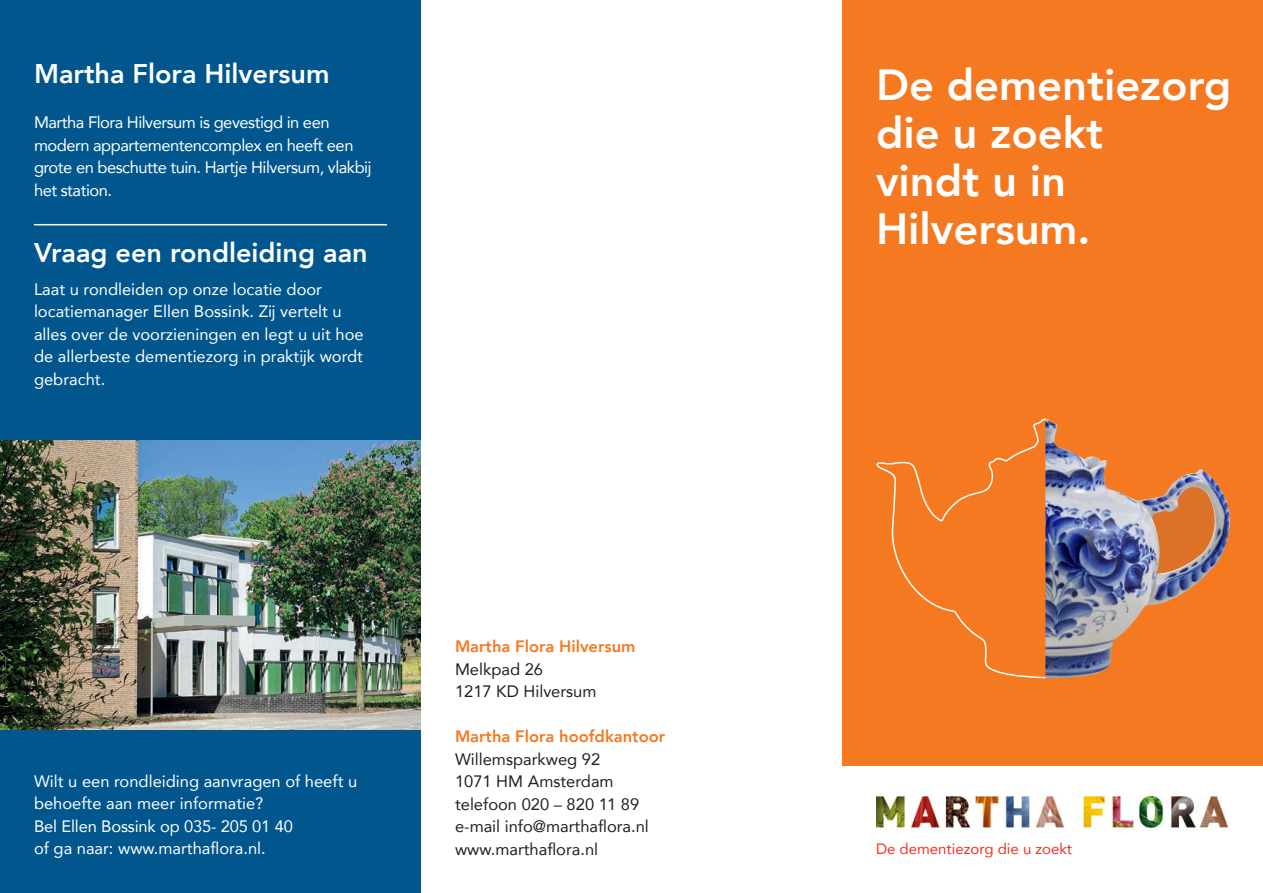
<style>
.page{position:relative;width:1263px;height:893px;background:#fff}
.page>*{position:absolute;margin:0;border:0;box-sizing:border-box;transform-origin:0 0}
.t1{font:800 43.5px/48px "Avenir";color:#fff}
.t2{font:800 27px "Avenir";color:#fff}
.t3{font:16.5px/22.5px "Avenir";color:#fff}
.t4{font:16.5px/22.5px "Avenir";letter-spacing:-.03em;color:#fff}
.t5{font:16.5px/22.5px "Avenir";color:#231f20}
.t6{font:800 16.5px "Avenir";color:#f47921}
.t7{font:15px "Avenir";color:#ef3122}
</style>
<div class="page">
<div style="left:842px;top:0;width:421px;height:765px;background:#f47921"></div>
<div style="left:0;top:0;width:420px;height:893px;background:#00568d"></div>
<img style="left:0;top:441px;width:421px;height:288px">
<hr style="left:34px;top:224px;width:353px;height:1px;background:#fff">
<img style="left:877px;top:796px;width:351px;height:34px">
<img style="left:1047px;top:419px;width:184px;height:260px">
<img style="left:1152px;top:485px;width:66px;height:89px">
<svg style="left:877px;top:418px;width:170px;height:261px"></svg>
<h2 class="t2" style="left:34px;top:53px;width:297px">Martha Flora Hilversum</h2>
<p class="t4" style="left:34px;top:111px;width:339px">Martha Flora Hilversum is gevestigd in een modern appartementencomplex en heeft een grote en beschutte tuin. Hartje Hilversum, vlakbij het station.</p>
<h2 class="t2" style="left:34px;top:231px;width:335px">Vraag een rondleiding aan</h2>
<p class="t3" style="left:34px;top:277px;width:331px">Laat u rondleiden op onze locatie door locatiemanager Ellen Bossink. Zij vertelt u alles over de voorzieningen en legt u uit hoe de allerbeste dementiezorg in praktijk wordt gebracht.</p>
<p class="t3" style="left:34px;top:769px;width:325px">Wilt u een rondleiding aanvragen of heeft u behoefte aan meer informatie?<br>Bel Ellen Bossink op 035- 205 01 40<br>of ga naar: www.marthaflora.nl.</p>
<p class="t6" style="left:455px;top:633px;width:182px">Martha Flora Hilversum</p>
<p class="t5" style="left:455px;top:657px;width:143px">Melkpad 26<br>1217 KD Hilversum</p>
<p class="t6" style="left:455px;top:723px;width:212px">Martha Flora hoofdkantoor</p>
<p class="t5" style="left:455px;top:747px;width:195px">Willemsparkweg 92<br>1071 HM Amsterdam telefoon 020 – 820 11 89 e-mail info@marthaflora.nl www.marthaflora.nl</p>
<h1 class="t1" style="left:876px;top:61px;width:357px">De dementiezorg die u zoekt<br>vindt u in<br>Hilversum.</h1>
<p class="t7" style="left:876px;top:836px;width:198px">De dementiezorg die u zoekt</p>
</div>
